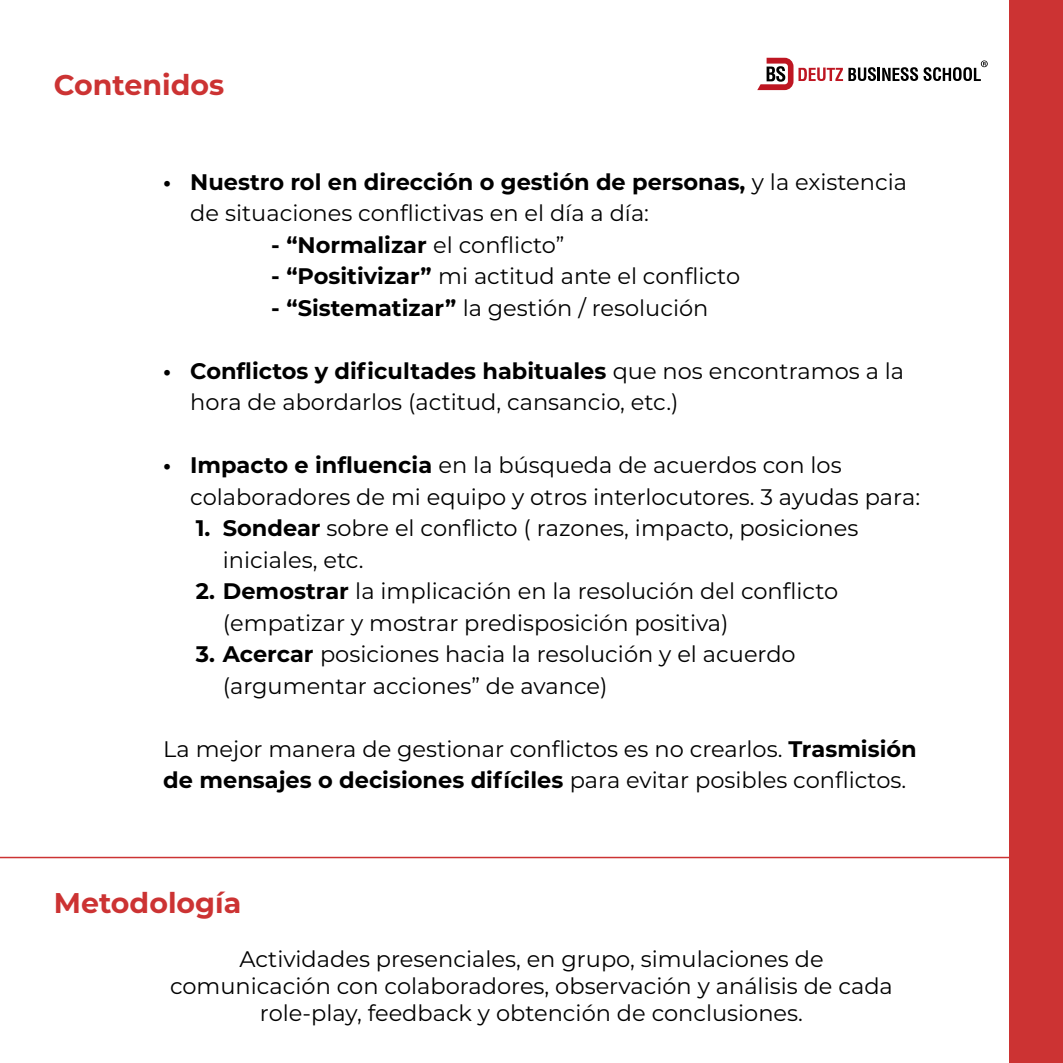
<style>
.page{position:relative;width:1063px;height:1063px;background:#fff}
.page>*{position:absolute;margin:0;border:0;box-sizing:border-box;transform-origin:0 0}
.t1{font:700 28.5px "Montserrat";color:#c33}
.t2{font:22.5px/31.5px "Montserrat";color:#000}
.t3{font:700 22.5px "Montserrat";color:#000}
.s1{font-weight:700}
.s2{font-weight:400}
</style>
<div class="page">
<svg style="left:757px;top:58px;width:161px;height:32px"></svg>
<svg style="left:924px;top:60px;width:64px;height:21px"></svg>
<div style="left:1009px;top:0;width:54px;height:1063px;background:#c33"></div>
<svg style="left:0;top:857px;width:1009px;height:2px;background:#de7c7c"></svg>
<p class="t1" style="left:54px;top:64px;width:172px">Contenidos</p>
<p class="t2" style="left:190px;top:165px;width:718px;text-indent:-27px"><span class="s1">• Nuestro rol en dirección o gestión de personas,</span> y la existencia de situaciones conflictivas en el día a día:</p>
<p class="t3" style="left:271px;top:229px;width:295px">- “Normalizar <span class="s2">el conflicto”</span></p>
<p class="t2" style="left:271px;top:260px;width:470px"><span class="s1">- “Positivizar”</span> mi actitud ante el conflicto</p>
<p class="t2" style="left:271px;top:291px;width:439px"><span class="s1">- “Sistematizar”</span> la gestión / resolución</p>
<p class="t2" style="left:190px;top:354px;width:715px;text-indent:-27px"><span class="s1">• Conflictos y dificultades habituales</span> que nos encontramos a la hora de abordarlos (actitud, cansancio, etc.)</p>
<p class="t2" style="left:190px;top:449px;width:731px;text-indent:-27px"><span class="s1">• Impacto e influencia</span> en la búsqueda de acuerdos con los colaboradores de mi equipo y otros interlocutores. 3 ayudas para:</p>
<p class="t2" style="left:223px;top:512px;width:637px;text-indent:-27px"><span class="s1">1. Sondear</span> sobre el conflicto ( razones, impacto, posiciones iniciales, etc.</p>
<p class="t2" style="left:223px;top:575px;width:617px;text-indent:-27px"><span class="s1">2. Demostrar</span> la implicación en la resolución del conflicto (empatizar y mostrar predisposición positiva)</p>
<p class="t2" style="left:223px;top:638px;width:574px;text-indent:-27px"><span class="s1">3. Acercar</span> posiciones hacia la resolución y el acuerdo (argumentar acciones” de avance)</p>
<p class="t2" style="left:163px;top:732px;width:755px">La mejor manera de gestionar conflictos es no crearlos. <span class="s1">Trasmisión de mensajes o decisiones difíciles</span> para evitar posibles conflictos.</p>
<p class="t1" style="left:54px;top:882px;width:189px">Metodología</p>
<p class="t2" style="left:170px;top:945px;width:724px;line-height:27px;text-align:center">Actividades presenciales, en grupo, simulaciones de comunicación con colaboradores, observación y análisis de cada role-play, feedback y obtención de conclusiones.</p>
</div>
